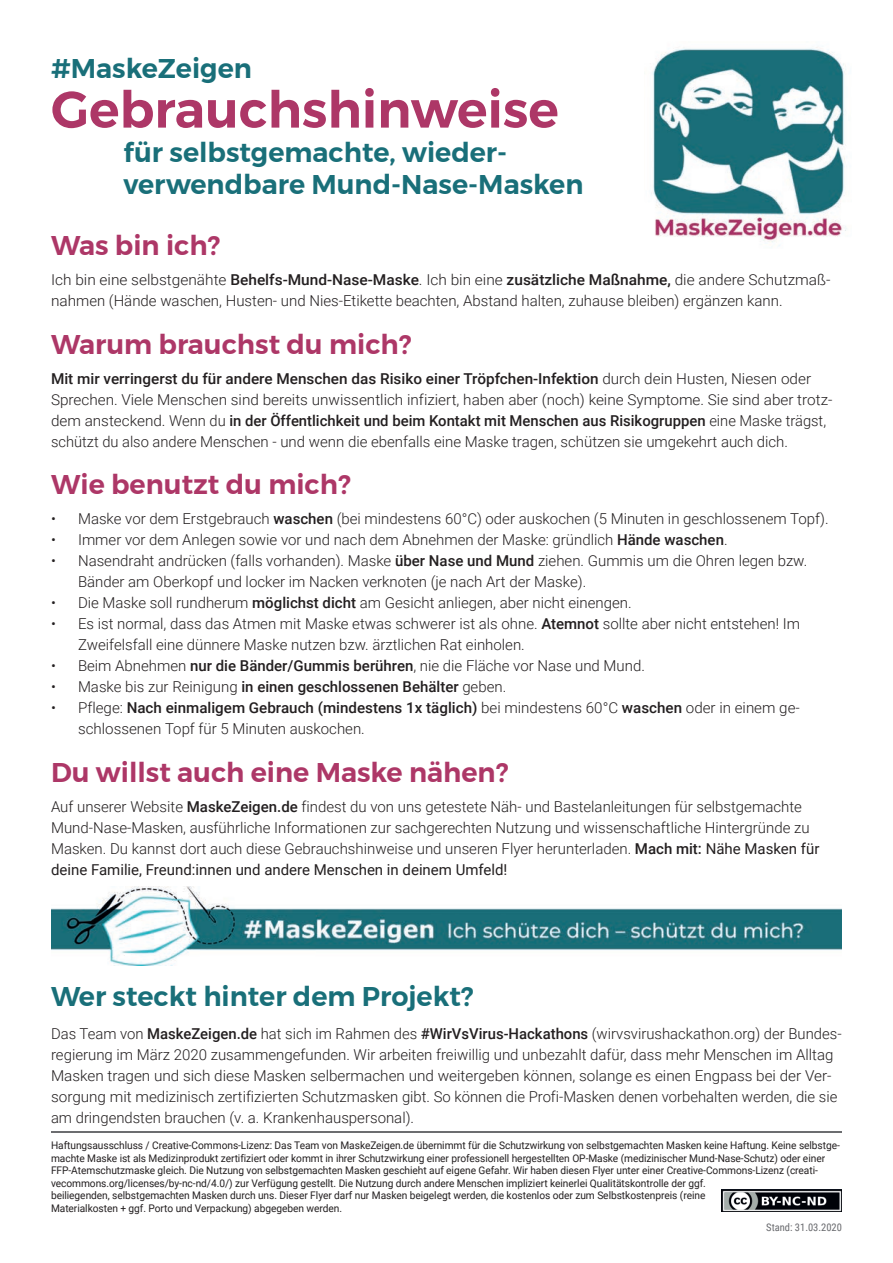
<style>
.page{position:relative;width:893px;height:1263px;background:#fff}
.page>*{position:absolute;margin:0;border:0;box-sizing:border-box;transform-origin:0 0}
.t1{font:600 51px "Montserrat";color:#ad3767}
.t2{font:600 27px/32.4px "Montserrat";color:#196f79}
.t3{font:600 27px "Montserrat";color:#ad3767}
.t4{font:300 15px/21px "Roboto";color:#231f20}
.t5{font:500 15px "Roboto";color:#231f20}
.t6{font:10.5px/12.6px "Roboto";letter-spacing:-.005em;color:#231f20}
.t7{font:10.5px "Roboto Condensed";color:#68696d}
.s1{font-weight:500}
.s2{font-weight:300}
.s3{font-weight:400}
</style>
<div class="page">
<img style="left:651px;top:47px;width:196px;height:199px">
<img style="left:51px;top:887px;width:791px;height:78px">
<img style="left:722px;top:1190px;width:120px;height:22px">
<hr style="left:51px;top:1132px;width:791px;height:1px;background:#6c6d70">
<h2 class="t2" style="left:51px;top:52px;width:202px">#MaskeZeigen</h2>
<h1 class="t1" style="left:51px;top:69px;width:509px">Gebrauchshinweise</h1>
<h2 class="t2" style="left:124px;top:136px;width:461px">für selbstgemachte, wieder&shy;verwendbare Mund-Nase-Masken</h2>
<h2 class="t3" style="left:51px;top:224px;width:171px">Was bin ich?</h2>
<p class="t4" style="left:51px;top:268px;width:781px">Ich bin eine selbstgenähte <span class="s1">Behelfs-Mund-Nase-Maske</span>. Ich bin eine <span class="s1">zusätzliche Maßnahme,</span> die andere Schutzmaß&shy;nahmen (Hände waschen, Husten- und Nies-Etikette beachten, Abstand halten, zuhause bleiben) ergänzen kann.</p>
<h2 class="t3" style="left:51px;top:323px;width:362px">Warum brauchst du mich?</h2>
<p class="t4" style="left:51px;top:367px;width:783px"><span class="s1">Mit mir verringerst du für andere Menschen das Risiko einer Tröpfchen-Infektion</span> durch dein Husten, Niesen oder Sprechen. Viele Menschen sind bereits unwissentlich infiziert, haben aber (noch) keine Symptome. Sie sind aber trotz&shy;dem ansteckend. Wenn du <span class="s1">in der Öffentlichkeit und beim Kontakt mit Menschen aus Risikogruppen</span> eine Maske trägst, schützt du also andere Menschen - und wenn die ebenfalls eine Maske tragen, schützen sie umgekehrt auch dich.</p>
<h2 class="t3" style="left:51px;top:463px;width:301px">Wie benutzt du mich?</h2>
<p class="t4" style="left:51px;top:508px;width:779px">• Maske vor dem Erstgebrauch <span class="s1">waschen</span> (bei mindestens 60°C) oder auskochen (5 Minuten in geschlossenem Topf).</p>
<p class="t4" style="left:51px;top:529px;width:678px">• Immer vor dem Anlegen sowie vor und nach dem Abnehmen der Maske: gründlich <span class="s1">Hände waschen</span>.</p>
<p class="t4" style="left:78px;top:550px;width:731px;text-indent:-27px">• Nasendraht andrücken (falls vorhanden). Maske <span class="s1">über Nase und Mund</span> ziehen. Gummis um die Ohren legen bzw.<br>Bänder am Oberkopf und locker im Nacken verknoten (je nach Art der Maske).</p>
<p class="t4" style="left:51px;top:592px;width:582px">• Die Maske soll rundherum <span class="s1">möglichst dicht</span> am Gesicht anliegen, aber nicht einengen.</p>
<p class="t4" style="left:78px;top:613px;width:723px;text-indent:-27px">• Es ist normal, dass das Atmen mit Maske etwas schwerer ist als ohne. <span class="s1">Atemnot</span> sollte aber nicht entstehen! Im<br>Zweifelsfall eine dünnere Maske nutzen bzw. ärztlichen Rat einholen.</p>
<p class="t4" style="left:51px;top:655px;width:595px">• Beim Abnehmen <span class="s1">nur die Bänder/Gummis berühren</span>, nie die Fläche vor Nase und Mund.</p>
<p class="t5" style="left:51px;top:676px;width:457px"><span class="s2">• Maske bis zur Reinigung</span> in einen geschlossenen Behälter <span class="s2">geben.</span></p>
<p class="t4" style="left:78px;top:697px;width:723px;text-indent:-27px">• Pflege: <span class="s1">Nach einmaligem Gebrauch (mindestens 1x täglich)</span> bei mindestens 60°C <span class="s1">waschen</span> oder in einem ge&shy;schlossenen Topf für 5 Minuten auskochen.</p>
<h2 class="t3" style="left:51px;top:751px;width:459px">Du willst auch eine Maske nähen?</h2>
<p class="t4" style="left:51px;top:796px;width:770px">Auf unserer Website <span class="s1">MaskeZeigen.de</span> findest du von uns getestete Näh- und Bastelanleitungen für selbstgemachte Mund-Nase-Masken, ausführliche Informationen zur sachgerechten Nutzung und wissenschaftliche Hintergründe zu Masken. Du kannst dort auch diese Gebrauchshinweise und unseren Flyer herunterladen. <span class="s1">Mach mit:</span> <span class="s3">Nähe Masken für deine Familie, Freund:innen und andere Menschen in deinem Umfeld!</span></p>
<h2 class="t2" style="left:51px;top:980px;width:424px">Wer steckt hinter dem Projekt?</h2>
<p class="t4" style="left:51px;top:1023px;width:792px">Das Team von <span class="s1">MaskeZeigen.de</span> hat sich im Rahmen des <span class="s1">#WirVsVirus-Hackathons</span> (wirvsvirushackathon.org) der Bundes&shy;regierung im März 2020 zusammengefunden. Wir arbeiten freiwillig und unbezahlt dafür, dass mehr Menschen im Alltag Masken tragen und sich diese Masken selbermachen und weitergeben können, solange es einen Engpass bei der Ver&shy;sorgung mit medi zinisch zertifizierten Schutzmasken gibt. So können die Profi-Masken denen vorbehalten werden, die sie am dringendsten brauchen (v. a. Krankenhauspersonal).</p>
<p class="t6" style="left:51px;top:1138px;width:790px">Haftungsausschluss / Creative-Commons-Lizenz: Das Team von MaskeZeigen.de übernimmt für die Schutzwirkung von selbstgemachten Masken keine Haftung. Keine selbstge&shy;machte Maske ist als Medizinprodukt zertifiziert oder kommt in ihrer Schutzwirkung einer professionell hergestellten OP-Maske (medizinischer Mund-Nase-Schutz) oder einer FFP-Atemschutzmaske gleich. Die Nutzung von selbstgemachten Masken geschieht auf eigene Gefahr. Wir haben diesen Flyer unter einer Creative-Commons-Lizenz (creati&shy;vecommons.org/licenses/by-nc-nd/4.0/) zur Verfügung gestellt. Die Nutzung durch andere Menschen impliziert keinerlei Qualitätskontrolle der ggf.<br>beiliegenden, selbstgemachten Masken durch uns. Dieser Flyer darf nur Masken beigelegt werden, die kostenlos oder zum Selbstkostenpreis (reine<br>Materialkosten + ggf. Porto und Verpackung) abgegeben werden.</p>
<p class="t7" style="left:766px;top:1220px;width:77px">Stand: 31.03.2020</p>
</div>
